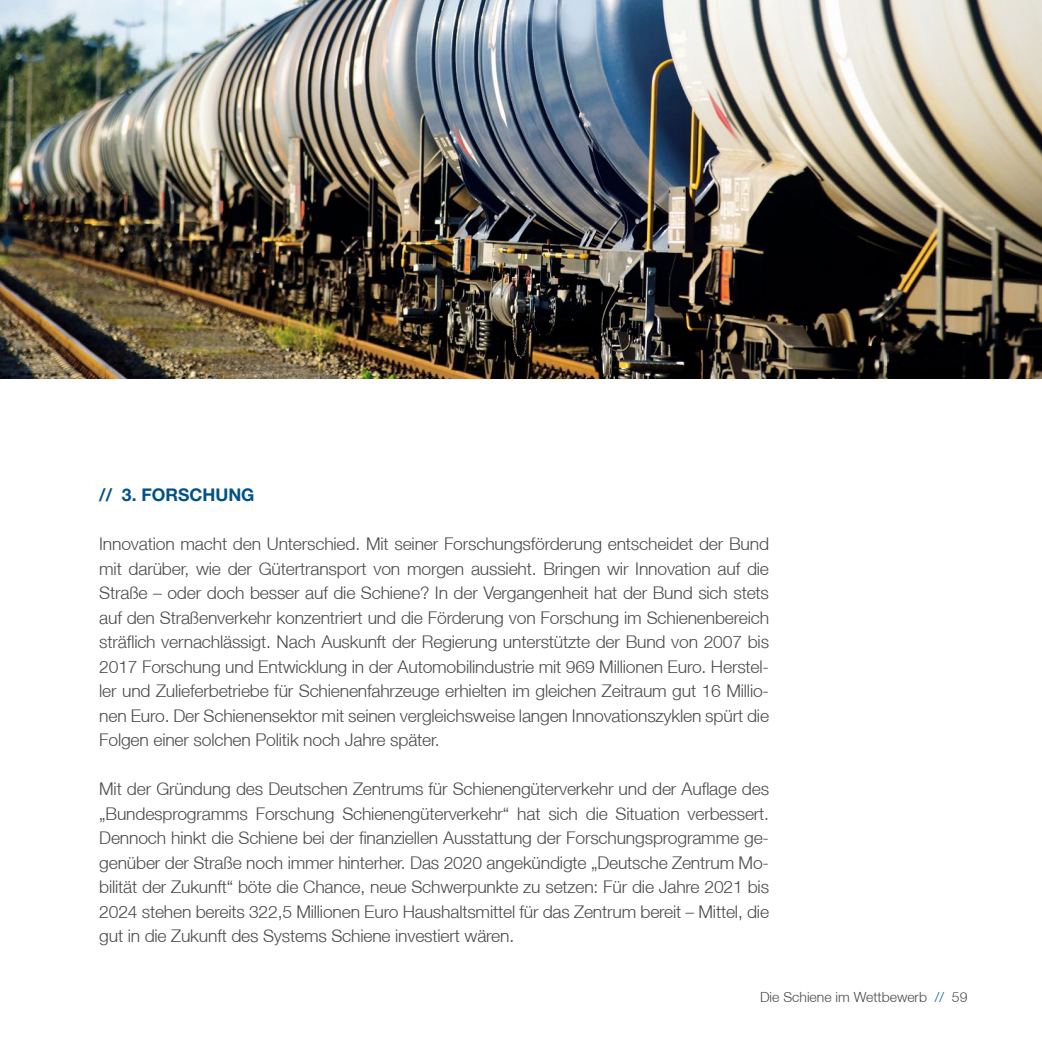
<style>
.page{position:relative;width:1042px;height:1042px;background:#fff}
.page>*{position:absolute;margin:0;border:0;box-sizing:border-box;transform-origin:0 0}
.t1{font:300 17.5px/24.5px "Helvetica Neue LT";letter-spacing:-.01em;color:#4b4b4d;text-align:justify}
.t2{font:700 17.5px "Helvetica Neue";color:#005187}
.t3{font:300 14px "Helvetica Neue LT";color:#4b4b4d}
.s1{color:#005187}
</style>
<div class="page">
<img style="left:0;top:0;width:1042px;height:379px">
<p class="t2" style="left:99px;top:484px;width:157px">// 3. FORSCHUNG</p>
<p class="t1" style="left:99px;top:531px;width:671px">Innovation macht den Unterschied. Mit seiner Forschungsförderung entscheidet der Bund mit darüber, wie der Gütertransport von morgen aussieht. Bringen wir Innovation auf die Straße – oder doch besser auf die Schiene? In der Vergangenheit hat der Bund sich stets auf den Straßenverkehr konzentriert und die Förderung von Forschung im Schienenbereich sträflich vernachlässigt. Nach Auskunft der Regierung unterstützte der Bund von 2007 bis 2017 Forschung und Entwicklung in der Automobilindustrie mit 969 Millionen Euro. Herstel&shy;ler und Zulieferbetriebe für Schienenfahrzeuge erhielten im gleichen Zeitraum gut 16 Millio&shy;nen Euro. Der Schienensektor mit seinen vergleichsweise langen Innovationszyklen spürt die Folgen einer solchen Politik noch Jahre später.</p>
<p class="t1" style="left:99px;top:776px;width:671px">Mit der Gründung des Deutschen Zentrums für Schienengüterverkehr und der Auflage des „Bundesprogramms Forschung Schienengüterverkehr“ hat sich die Situation verbessert.<br>Dennoch hinkt die Schiene bei der finanziellen Ausstattung der Forschungsprogramme ge&shy;genüber der Straße noch immer hinterher. Das 2020 angekündigte „Deutsche Zentrum Mo&shy;bilität der Zukunft“ böte die Chance, neue Schwerpunkte zu setzen: Für die Jahre 2021 bis 2024 stehen bereits 322,5 Millionen Euro Haushaltsmittel für das Zentrum bereit – Mittel, die gut in die Zukunft des Systems Schiene investiert wären.</p>
<p class="t3" style="left:760px;top:989px;width:209px">Die Schiene im Wettbewerb <span class="s1">//</span> 59</p>
</div>
